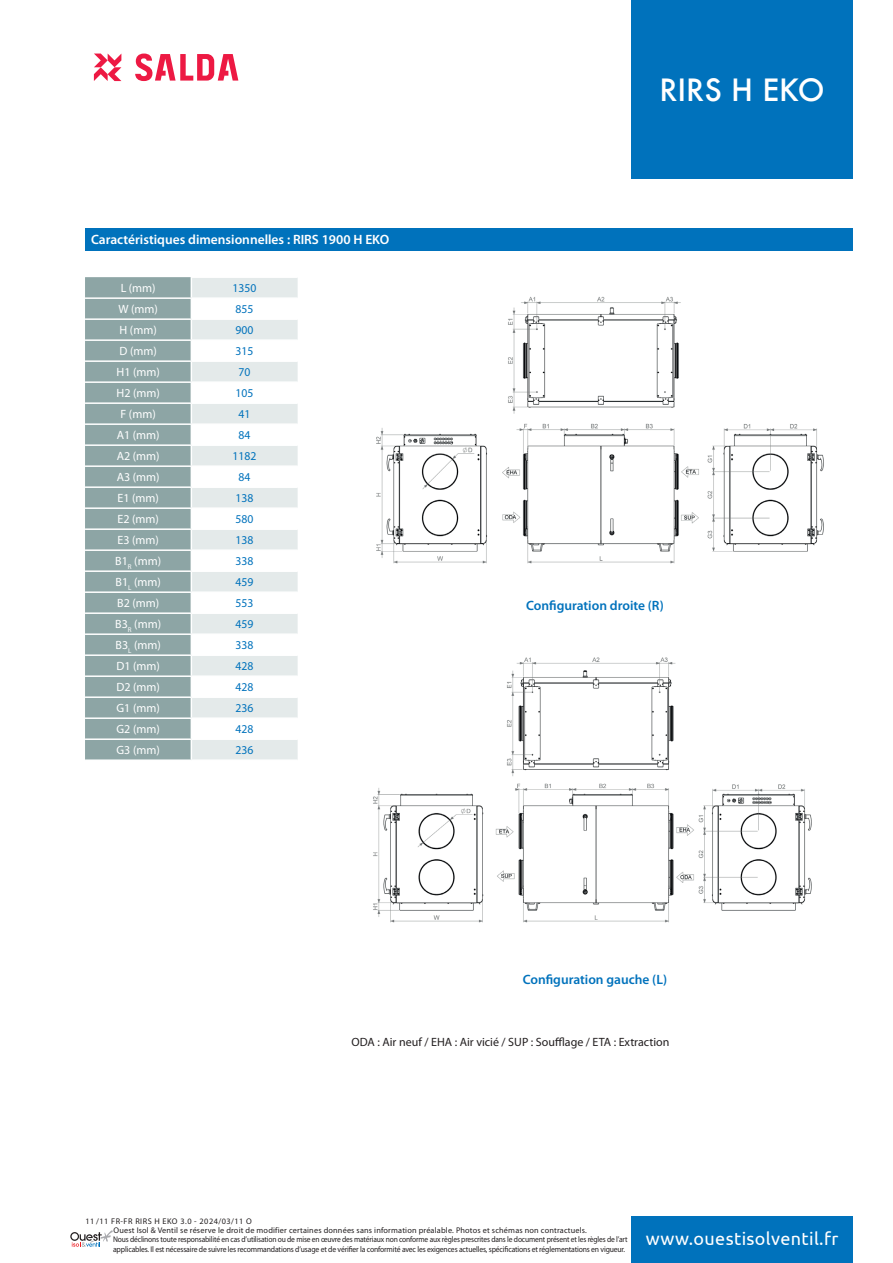
<style>
.page{position:relative;width:893px;height:1263px;background:#fff}
.page>*{position:absolute;margin:0;border:0;box-sizing:border-box;transform-origin:0 0}
.t1{font:500 30px "Futura";color:#fff}
.t2{font:18px "Ubuntu";letter-spacing:.02em;color:#fff}
.t3{font:600 13.5px "Myriad Pro";color:#fff}
.t4{font:600 13.5px "Myriad Pro";color:#0072bc}
.t5{font:12px "Myriad Pro";color:#fff}
.t6{font:12px "Myriad Pro";color:#0072bc}
.t7{font:12px "Myriad Pro";color:#231f20}
.t8{font:8.25px/9.9px "Myriad Pro";letter-spacing:-.02em;color:#231f20;scale:.91 1}
.t9{font:8.25px "Myriad Pro";letter-spacing:.02em;color:#231f20}
.t10{font:8.25px "Myriad Pro";letter-spacing:.06em;color:#231f20}
</style>
<div class="page">
<div style="left:631px;top:1216px;width:222px;height:47px;background:#0072bc"></div>
<div style="left:631px;top:0;width:222px;height:179px;background:#0072bc"></div>
<svg style="left:94px;top:54px;width:27px;height:27px"></svg>
<svg style="left:135px;top:54px;width:103px;height:27px"></svg>
<svg style="left:70px;top:1230px;width:43px;height:17px"></svg>
<div style="left:85px;top:228px;width:768px;height:22px;background:#0072bc"></div>
<div style="left:85px;top:277px;width:106px;height:482px;background:#8da5a5"></div>
<div style="left:192px;top:278px;width:106px;height:481px;background:#e4eaea"></div>
<svg style="left:192px;top:299px;width:106px;height:439px"></svg>
<hr style="left:85px;top:297px;width:106px;height:2px;background:#fff">
<hr style="left:85px;top:318px;width:106px;height:2px;background:#fff">
<hr style="left:85px;top:339px;width:106px;height:2px;background:#fff">
<hr style="left:85px;top:360px;width:106px;height:2px;background:#fff">
<hr style="left:85px;top:381px;width:106px;height:2px;background:#fff">
<hr style="left:85px;top:402px;width:106px;height:2px;background:#fff">
<hr style="left:85px;top:423px;width:106px;height:2px;background:#fff">
<hr style="left:85px;top:444px;width:106px;height:2px;background:#fff">
<hr style="left:85px;top:465px;width:106px;height:2px;background:#fff">
<hr style="left:85px;top:486px;width:106px;height:2px;background:#fff">
<hr style="left:85px;top:507px;width:106px;height:2px;background:#fff">
<hr style="left:85px;top:528px;width:106px;height:2px;background:#fff">
<hr style="left:85px;top:549px;width:106px;height:2px;background:#fff">
<hr style="left:85px;top:570px;width:106px;height:2px;background:#fff">
<hr style="left:85px;top:591px;width:106px;height:2px;background:#fff">
<hr style="left:85px;top:612px;width:106px;height:2px;background:#fff">
<hr style="left:85px;top:633px;width:106px;height:2px;background:#fff">
<hr style="left:85px;top:654px;width:106px;height:2px;background:#fff">
<hr style="left:85px;top:675px;width:106px;height:2px;background:#fff">
<hr style="left:85px;top:696px;width:106px;height:2px;background:#fff">
<hr style="left:85px;top:717px;width:106px;height:2px;background:#fff">
<hr style="left:85px;top:738px;width:106px;height:2px;background:#fff">
<hr style="left:191px;top:717px;width:107px;height:2px;background:#fff">
<hr style="left:191px;top:738px;width:107px;height:2px;background:#fff">
<hr style="left:191px;top:675px;width:107px;height:2px;background:#fff">
<hr style="left:191px;top:696px;width:107px;height:2px;background:#fff">
<hr style="left:191px;top:633px;width:107px;height:2px;background:#fff">
<hr style="left:191px;top:654px;width:107px;height:2px;background:#fff">
<hr style="left:191px;top:591px;width:107px;height:2px;background:#fff">
<hr style="left:191px;top:612px;width:107px;height:2px;background:#fff">
<hr style="left:191px;top:549px;width:107px;height:2px;background:#fff">
<hr style="left:191px;top:570px;width:107px;height:2px;background:#fff">
<hr style="left:191px;top:507px;width:107px;height:2px;background:#fff">
<hr style="left:191px;top:528px;width:107px;height:2px;background:#fff">
<hr style="left:191px;top:465px;width:107px;height:2px;background:#fff">
<hr style="left:191px;top:486px;width:107px;height:2px;background:#fff">
<hr style="left:191px;top:423px;width:107px;height:2px;background:#fff">
<hr style="left:191px;top:444px;width:107px;height:2px;background:#fff">
<hr style="left:191px;top:381px;width:107px;height:2px;background:#fff">
<hr style="left:191px;top:402px;width:107px;height:2px;background:#fff">
<hr style="left:191px;top:339px;width:107px;height:2px;background:#fff">
<hr style="left:191px;top:360px;width:107px;height:2px;background:#fff">
<hr style="left:191px;top:297px;width:107px;height:2px;background:#fff">
<hr style="left:191px;top:318px;width:107px;height:2px;background:#fff">
<img style="left:373px;top:657px;width:439px;height:266px">
<img style="left:376px;top:296px;width:448px;height:268px">
<h3 class="t3" style="left:91px;top:231px;width:300px">Caractéristiques dimensionnelles : RIRS 1900 H EKO</h3>
<h3 class="t5" style="left:121px;top:281px;width:37px">L (mm)</h3>
<h3 class="t6" style="left:233px;top:281px;width:25px">1350</h3>
<h3 class="t5" style="left:118px;top:302px;width:41px">W (mm)</h3>
<h3 class="t6" style="left:236px;top:302px;width:19px">855</h3>
<h3 class="t5" style="left:120px;top:323px;width:39px">H (mm)</h3>
<h3 class="t6" style="left:236px;top:323px;width:19px">900</h3>
<h3 class="t5" style="left:120px;top:344px;width:39px">D (mm)</h3>
<h3 class="t6" style="left:236px;top:344px;width:19px">315</h3>
<h3 class="t5" style="left:117px;top:365px;width:45px">H1 (mm)</h3>
<h3 class="t6" style="left:239px;top:365px;width:13px">70</h3>
<h3 class="t5" style="left:117px;top:386px;width:45px">H2 (mm)</h3>
<h3 class="t6" style="left:236px;top:386px;width:19px">105</h3>
<h3 class="t5" style="left:121px;top:407px;width:37px">F (mm)</h3>
<h3 class="t6" style="left:239px;top:407px;width:13px">41</h3>
<h3 class="t5" style="left:117px;top:428px;width:44px">A1 (mm)</h3>
<h3 class="t6" style="left:239px;top:428px;width:13px">84</h3>
<h3 class="t5" style="left:117px;top:449px;width:44px">A2 (mm)</h3>
<h3 class="t6" style="left:233px;top:449px;width:25px">1182</h3>
<h3 class="t5" style="left:117px;top:470px;width:44px">A3 (mm)</h3>
<h3 class="t6" style="left:239px;top:470px;width:13px">84</h3>
<h3 class="t5" style="left:117px;top:491px;width:43px">E1 (mm)</h3>
<h3 class="t6" style="left:236px;top:491px;width:19px">138</h3>
<h3 class="t5" style="left:117px;top:512px;width:43px">E2 (mm)</h3>
<h3 class="t6" style="left:236px;top:512px;width:19px">580</h3>
<h3 class="t5" style="left:117px;top:533px;width:43px">E3 (mm)</h3>
<h3 class="t6" style="left:236px;top:533px;width:19px">138</h3>
<h3 class="t5" style="left:115px;top:554px;width:47px">B1<sub>R</sub> (mm)</h3>
<h3 class="t6" style="left:236px;top:554px;width:19px">338</h3>
<h3 class="t5" style="left:116px;top:575px;width:47px">B1<sub>L</sub> (mm)</h3>
<h3 class="t6" style="left:236px;top:575px;width:19px">459</h3>
<h3 class="t5" style="left:117px;top:596px;width:44px">B2 (mm)</h3>
<h3 class="t6" style="left:236px;top:596px;width:19px">553</h3>
<h3 class="t5" style="left:115px;top:617px;width:47px">B3<sub>R</sub> (mm)</h3>
<h3 class="t6" style="left:236px;top:617px;width:19px">459</h3>
<h3 class="t5" style="left:116px;top:638px;width:47px">B3<sub>L</sub> (mm)</h3>
<h3 class="t6" style="left:236px;top:638px;width:19px">338</h3>
<h3 class="t5" style="left:116px;top:659px;width:45px">D1 (mm)</h3>
<h3 class="t6" style="left:236px;top:659px;width:19px">428</h3>
<h3 class="t5" style="left:116px;top:680px;width:45px">D2 (mm)</h3>
<h3 class="t6" style="left:236px;top:680px;width:19px">428</h3>
<h3 class="t5" style="left:117px;top:701px;width:45px">G1 (mm)</h3>
<h3 class="t6" style="left:236px;top:701px;width:19px">236</h3>
<h3 class="t5" style="left:117px;top:722px;width:45px">G2 (mm)</h3>
<h3 class="t6" style="left:236px;top:722px;width:19px">428</h3>
<h3 class="t5" style="left:117px;top:743px;width:45px">G3 (mm)</h3>
<h3 class="t6" style="left:236px;top:743px;width:19px">236</h3>
<h1 class="t1" style="left:659px;top:69px;width:167px">RIRS H EKO</h1>
<h3 class="t4" style="left:526px;top:597px;width:139px">Configuration droite (R)</h3>
<h3 class="t4" style="left:523px;top:971px;width:146px">Configuration gauche (L)</h3>
<h3 class="t7" style="left:351px;top:1034px;width:319px">ODA : Air neuf / EHA : Air vicié / SUP : Soufflage / ETA : Extraction</h3>
<p class="t10" style="left:85px;top:1216px;width:168px">11 /11 FR-FR RIRS H EKO 3.0 - 2024/03/11 O</p>
<p class="t8" style="left:113px;top:1234px;width:567px">Nous déclinons toute responsabilité en cas d’utilisation ou de mise en œuvre des matériaux non conforme aux règles prescrites dans le document présent et les règles de l’art applicables. Il est nécessaire de suivre les recommandations d’usage et de vérifier la conformité avec les exigences actuelles, spécifications et réglementations en vigueur.</p>
<p class="t9" style="left:114px;top:1225px;width:475px">Ouest Isol &amp; Ventil se réserve le droit de modifier certaines données sans information préalable. Photos et schémas non contractuels.</p>
<h2 class="t2" style="left:646px;top:1228px;width:194px">www.ouestisolventil.fr</h2>
</div>
